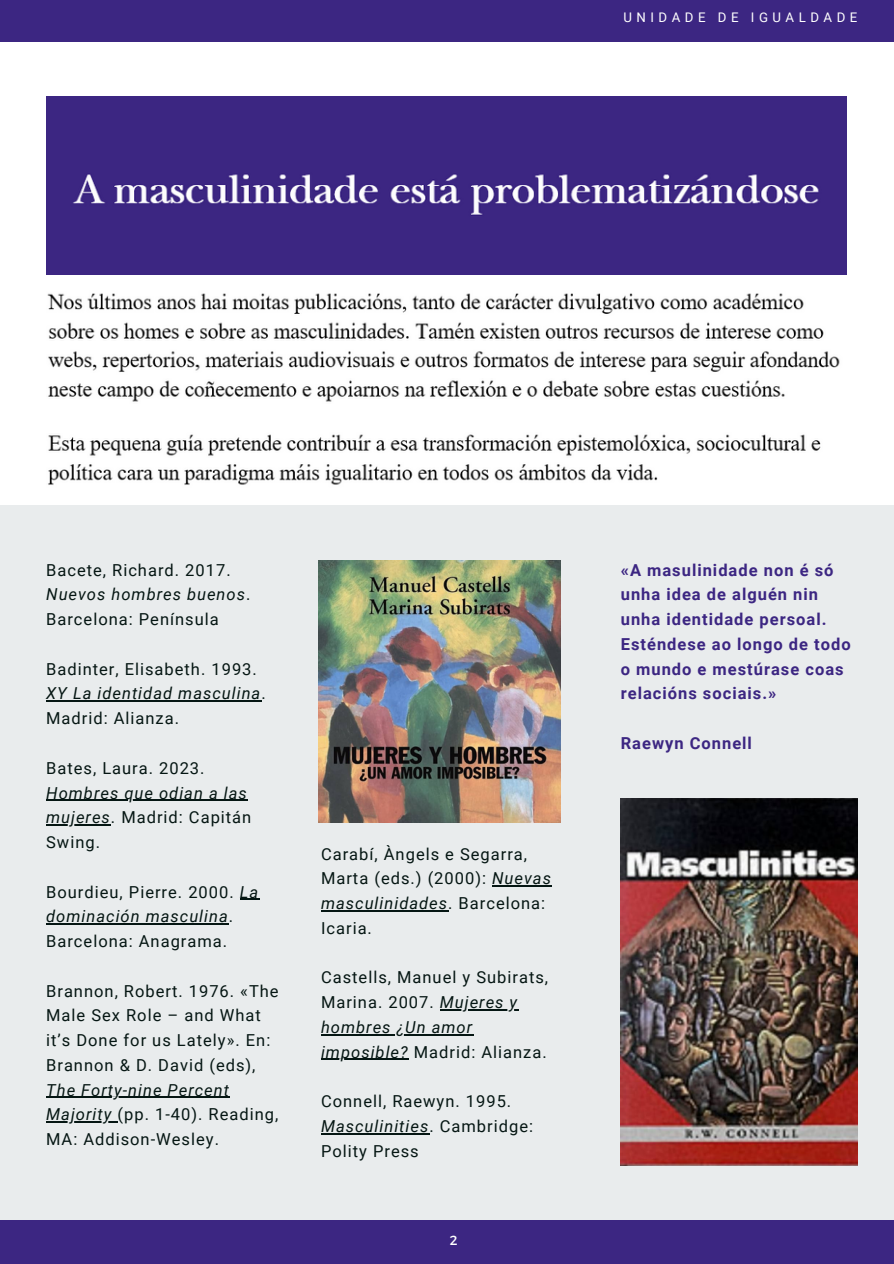
<style>
.page{position:relative;width:894px;height:1264px;background:#fff}
.page>*{position:absolute;margin:0;border:0;box-sizing:border-box;transform-origin:0 0}
.t1{font:16.5px/24.8px "Roboto";letter-spacing:.06em;color:#051613}
.t2{font:700 16.5px/24.8px "Roboto";letter-spacing:.06em;color:#3c2682}
.t3{font:italic 16.5px "Roboto";letter-spacing:.06em;color:#051613}
.t4{font:13.2px "Roboto";letter-spacing:.34em;color:#fff}
.t5{font:13.2px "Montserrat";color:#fff}
.s1{font-style:italic}
</style>
<div class="page">
<div style="left:0;top:505px;width:893px;height:758px;background:#e9eced"></div>
<div style="left:0;top:1220px;width:893px;height:43px;background:#3c2682"></div>
<div style="left:0;top:0;width:893px;height:42px;background:#3c2682"></div>
<img style="left:318px;top:560px;width:242px;height:262px">
<img style="left:620px;top:798px;width:237px;height:367px">
<div style="left:46px;top:96px;width:800px;height:178px;background:#3c2682"></div>
<img style="left:47px;top:293px;width:793px;height:192px">
<hr style="left:46px;top:700px;width:215px;height:1px;background:#051613">
<hr style="left:46px;top:799px;width:202px;height:1px;background:#051613">
<hr style="left:46px;top:824px;width:65px;height:1px;background:#051613">
<svg style="left:240px;top:898px;width:19px;height:1px"></svg>
<hr style="left:46px;top:923px;width:183px;height:1px;background:#051613">
<hr style="left:46px;top:1096px;width:184px;height:1px;background:#051613">
<hr style="left:46px;top:1121px;width:66px;height:1px;background:#051613">
<hr style="left:492px;top:885px;width:60px;height:1px;background:#051613">
<hr style="left:321px;top:910px;width:127px;height:1px;background:#051613">
<hr style="left:440px;top:1009px;width:78px;height:1px;background:#051613">
<hr style="left:321px;top:1034px;width:152px;height:1px;background:#051613">
<hr style="left:321px;top:1058px;width:87px;height:1px;background:#051613">
<hr style="left:321px;top:1133px;width:108px;height:1px;background:#051613">
<p class="t4" style="left:623px;top:10px;width:235px">UNIDADE DE IGUALDADE</p>
<p class="t1" style="left:46px;top:557px;width:206px">Bacete, Richard. 2017.<br><span class="s1">Nuevos hombres buenos</span>.<br>Barcelona: Península</p>
<h2 class="t1" style="left:46px;top:656px;width:221px">Badinter, Elisabeth. 1993.<br><span class="s1">XY La identidad masculina</span>.<br>Madrid: Alianza.</h2>
<h2 class="t1" style="left:46px;top:755px;width:160px">Bates, Laura. 2023.</h2>
<h2 class="t3" style="left:46px;top:783px;width:202px">Hombres que odian a las</h2>
<h2 class="t1" style="left:46px;top:805px;width:207px"><span class="s1">mujeres</span>. Madrid: Capitán<br>Swing.</h2>
<h2 class="t1" style="left:46px;top:879px;width:213px">Bourdieu, Pierre. 2000. <span class="s1">La</span></h2>
<h2 class="t1" style="left:46px;top:904px;width:188px"><span class="s1">dominación masculina</span>.<br>Barcelona: Anagrama.</h2>
<h2 class="t1" style="left:46px;top:978px;width:234px">Brannon, Robert. 1976. «The<br>Male Sex Role – and What</h2>
<h2 class="t1" style="left:46px;top:1028px;width:225px">it’s Done for us Lately». En:<br>Brannon &amp; D. David (eds),</h2>
<h2 class="t3" style="left:46px;top:1080px;width:184px">The Forty-nine Percent</h2>
<h2 class="t1" style="left:46px;top:1102px;width:233px"><span class="s1">Majority</span> (pp. 1-40). Reading,<br>MA: Addison-Wesley.</h2>
<p class="t1" style="left:321px;top:841px;width:231px">Carabí, Àngels e Segarra,<br>Marta (eds.) (2000): <span class="s1">Nuevas masculinidades</span>. Barcelona:<br>Icaria.</p>
<p class="t1" style="left:321px;top:965px;width:228px">Castells, Manuel y Subirats,<br>Marina. 2007. <span class="s1">Mujeres y hombres ¿Un amor imposible?</span> Madrid: Alianza.</p>
<p class="t1" style="left:321px;top:1089px;width:213px">Connell, Raewyn. 1995.<br><span class="s1">Masculinities</span>. Cambridge:<br>Polity Press</p>
<p class="t5" style="left:449px;top:1231px;width:9px">2</p>
<h1 class="t2" style="left:620px;top:557px;width:231px">«A masulinidade non é só unha idea de alguén nin unha identidade persoal.<br>Esténdese ao longo de todo o mundo e mestúrase coas relacións sociais.»</h1>
<h1 class="t2" style="left:620px;top:731px;width:133px">Raewyn Connell</h1>
</div>
